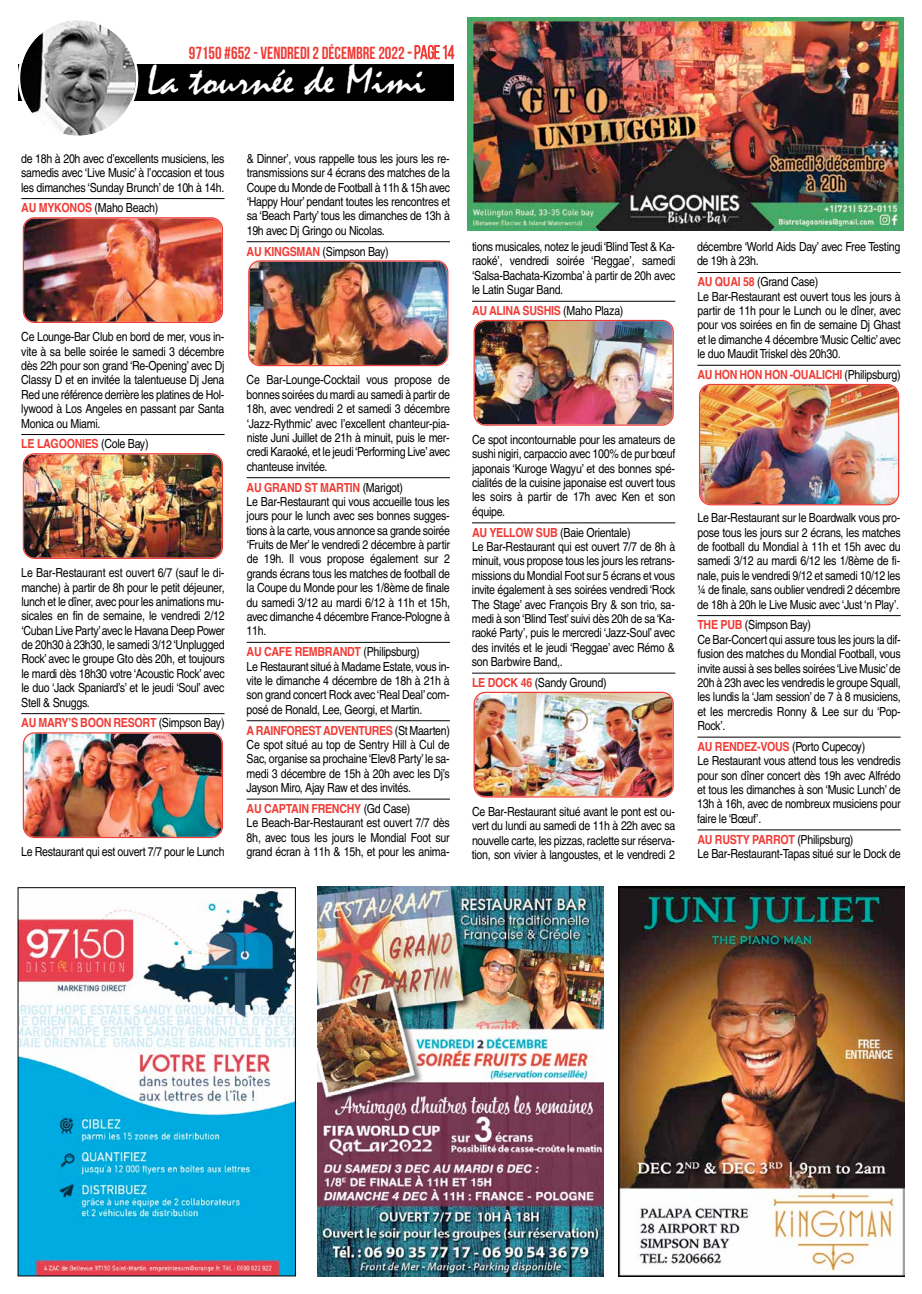
<style>
.page{position:relative;width:922px;height:1294px;background:#fff}
.page>*{position:absolute;margin:0;border:0;box-sizing:border-box;transform-origin:0 0}
.t1{font:42.25px "Mistral";color:#fff;scale:1.07 1}
.t2{font:700 17.5px "Bebas Neue";color:#f03c36;scale:.95 1}
.t3{font:12.5px/14.4px "Helvetica";letter-spacing:-.025em;color:#000;text-align:justify;scale:.85 1}
.t4{font:700 12.5px "Helvetica";letter-spacing:-.025em;color:#f03c36;scale:.85 1}
.s1{font-weight:400}
.s2{font-weight:400;font-size:18.75px}
.s3{font-weight:700;color:#f03c36}
.s4{font-weight:400;color:#000}
</style>
<div class="page">
<hr style="left:21px;top:198px;width:203px;height:1px;background:#000">
<hr style="left:21px;top:434px;width:203px;height:1px;background:#000">
<hr style="left:21px;top:713px;width:203px;height:1px;background:#000">
<hr style="left:246px;top:241px;width:204px;height:1px;background:#000">
<hr style="left:246px;top:477px;width:204px;height:1px;background:#000">
<hr style="left:246px;top:642px;width:204px;height:1px;background:#000">
<hr style="left:246px;top:720px;width:204px;height:1px;background:#000">
<hr style="left:246px;top:798px;width:204px;height:1px;background:#000">
<hr style="left:472px;top:301px;width:203px;height:1px;background:#000">
<hr style="left:472px;top:522px;width:203px;height:1px;background:#000">
<hr style="left:472px;top:672px;width:203px;height:1px;background:#000">
<hr style="left:697px;top:272px;width:203px;height:1px;background:#000">
<hr style="left:697px;top:365px;width:203px;height:1px;background:#000">
<hr style="left:697px;top:615px;width:203px;height:1px;background:#000">
<hr style="left:697px;top:736px;width:203px;height:1px;background:#000">
<hr style="left:697px;top:829px;width:203px;height:1px;background:#000">
<img style="left:23px;top:732px;width:200px;height:106px">
<img style="left:248px;top:260px;width:200px;height:106px">
<img style="left:473px;top:320px;width:200px;height:105px">
<img style="left:473px;top:691px;width:200px;height:106px">
<img style="left:699px;top:384px;width:199px;height:121px">
<img style="left:23px;top:453px;width:200px;height:106px">
<img style="left:23px;top:217px;width:200px;height:106px">
<img style="left:20px;top:890px;width:273px;height:384px">
<div style="left:18px;top:64px;width:436px;height:36px;background:#000"></div>
<svg style="left:18px;top:20px;width:120px;height:116px"></svg>
<svg style="left:408px;top:45px;width:46px;height:14px"></svg>
<img style="left:618px;top:886px;width:286px;height:390px">
<img style="left:318px;top:886px;width:285px;height:390px">
<img style="left:467px;top:18px;width:436px;height:212px">
<h2 class="t2" style="left:189px;top:43px;width:281px">97150 #652 - VENDREDI 2 décEMBRE 2022 <span class="s1">-</span><span class="s2">page14</span></h2>
<h1 class="t1" style="left:147px;top:57px;width:262px">La tournée de Mimi</h1>
<p class="t3" style="left:21px;top:151px;width:240px">de 18h à 20h avec d’excellents musiciens, les samedis avec ‘Live Music’ à l’occasion et tous les dimanches ‘Sunday Brunch’ de 10h à 14h.</p>
<p class="t3" style="left:21px;top:201px;width:163px"><span class="s3">AU MYKONOS</span> (Maho Beach)</p>
<p class="t3" style="left:246px;top:151px;width:241px">&amp; Dinner’, vous rappelle tous les jours les re&shy;transmissions sur 4 écrans des matches de la Coupe du Monde de Football à 11h &amp; 15h avec ‘Happy Hour’ pendant toutes les rencontres et sa ‘Beach Party’ tous les dimanches de 13h à 19h avec Dj Gringo ou Nicolas.</p>
<p class="t3" style="left:246px;top:244px;width:169px"><span class="s3">AU KINGSMAN</span> (Simpson Bay)</p>
<p class="t3" style="left:21px;top:329px;width:241px">Ce Lounge-Bar Club en bord de mer, vous in&shy;vite à sa belle soirée le samedi 3 décembre dès 22h pour son grand ‘Re-Opening’ avec Dj Classy D et en invitée la talentueuse Dj Jena Red une référence derrière les platines de Hol&shy;lywood à Los Angeles en passant par Santa Monica ou Miami.</p>
<p class="t4" style="left:21px;top:434px;width:151px">LE LAGOONIES <span class="s4">(Cole Bay)</span></p>
<p class="t3" style="left:21px;top:565px;width:241px">Le Bar-Restaurant est ouvert 6/7 (sauf le di&shy;manche) à partir de 8h pour le petit déjeuner, lunch et le dîner, avec pour les animations mu&shy;sicales en fin de semaine, le vendredi 2/12 ‘Cuban Live Party’avec le Havana Deep Power de 20h30 à 23h30, le samedi 3/12 ‘Unplugged Rock’ avec le groupe Gto dès 20h, et toujours le mardi dès 18h30 votre ‘Acoustic Rock’ avec le duo ‘Jack Spaniard’s’ et le jeudi ‘Soul’ avec Stell &amp; Snuggs.</p>
<p class="t4" style="left:21px;top:713px;width:240px">AU MARY’S BOON RESORT <span class="s4">(Simpson Bay)</span></p>
<p class="t3" style="left:21px;top:844px;width:241px">Le Restaurant qui est ouvert 7/7 pour le Lunch</p>
<p class="t3" style="left:246px;top:373px;width:241px">Ce Bar-Lounge-Cocktail vous propose de bonnes soirées du mardi au samedi à partir de 18h, avec vendredi 2 et samedi 3 décembre ‘Jazz-Rythmic’ avec l’excellent chanteur-pia&shy;niste Juni Juillet de 21h à minuit, puis le mer&shy;credi Karaoké, et le jeudi ‘Performing Live’avec chanteuse invitée.</p>
<p class="t3" style="left:246px;top:480px;width:241px;text-align:left"><span class="s3">AU GRAND ST MARTIN</span> (Marigot)<br>Le Bar-Restaurant qui vous accueille tous les jours pour le lunch avec ses bonnes sugges&shy;tions à la carte, vous annonce sa grande soirée ‘Fruits de Mer’ le vendredi 2 décembre à partir de 19h. Il vous propose également sur 2 grands écrans tous les matches de football de la Coupe du Monde pour les 1/8ème de finale du samedi 3/12 au mardi 6/12 à 11h et 15h, avec dimanche 4 décembre France-Pologne à 11h.</p>
<p class="t3" style="left:246px;top:644px;width:240px;text-align:left"><span class="s3">AU CAFE REMBRANDT</span> (Philipsburg)<br>Le Restaurant situé à Madame Estate, vous in&shy;vite le dimanche 4 décembre de 18h à 21h à son grand concert Rock avec ‘Real Deal’ com&shy;posé de Ronald, Lee, Georgi, et Martin.</p>
<p class="t3" style="left:246px;top:723px;width:241px"><span class="s3">A RAINFOREST ADVENTURES</span> (St Maarten)<br>Ce spot situé au top de Sentry Hill à Cul de Sac, organise sa prochaine ‘Elev8 Party’ le sa&shy;medi 3 décembre de 15h à 20h avec les Dj’s Jayson Miro, Ajay Raw et des invités.</p>
<p class="t3" style="left:246px;top:801px;width:241px;text-align:left"><span class="s3">AU CAPTAIN FRENCHY</span> (Gd Case)<br>Le Beach-Bar-Restaurant est ouvert 7/7 dès 8h, avec tous les jours le Mondial Foot sur grand écran à 11h &amp; 15h, et pour les anima-</p>
<p class="t3" style="left:472px;top:239px;width:241px">tions musicales, notez le jeudi ‘Blind Test &amp; Ka&shy;raoké’, vendredi soirée ‘Reggae’, samedi ‘Salsa-Bachata-Kizomba’ à partir de 20h avec le Latin Sugar Band.</p>
<p class="t4" style="left:472px;top:300px;width:180px">AU ALINA SUSHIS <span class="s4">(Maho Plaza)</span></p>
<p class="t3" style="left:472px;top:432px;width:241px">Ce spot incontournable pour les amateurs de sushi nigiri, carpaccio avec 100% de pur bœuf japonais ‘Kuroge Wagyu’ et des bonnes spé&shy;cialités de la cuisine japonaise est ouvert tous les soirs à partir de 17h avec Ken et son équipe.</p>
<p class="t3" style="left:471px;top:525px;width:241px;text-align:left"><span class="s3">AU YELLOW SUB</span> (Baie Orientale)<br>Le Bar-Restaurant qui est ouvert 7/7 de 8h à minuit, vous propose tous les jours les retrans&shy;missions du Mondial Foot sur 5 écrans et vous invite également à ses soirées vendredi ‘Rock The Stage’ avec François Bry &amp; son trio, sa&shy;medi à son ‘Blind Test’ suivi dès 20h de sa ‘Ka&shy;raoké Party’, puis le mercredi ‘Jazz-Soul’ avec des invités et le jeudi ‘Reggae’ avec Rémo &amp; son Barbwire Band,.</p>
<p class="t3" style="left:472px;top:675px;width:160px"><span class="s3">LE DOCK 46</span> (Sandy Ground)</p>
<p class="t3" style="left:471px;top:804px;width:241px">Ce Bar-Restaurant situé avant le pont est ou&shy;vert du lundi au samedi de 11h à 22h avec sa nouvelle carte, les pizzas, raclette sur réserva&shy;tion, son vivier à langoustes, et le vendredi 2</p>
<p class="t3" style="left:696px;top:239px;width:240px">décembre ‘World Aids Day’ avec Free Testing de 19h à 23h.</p>
<p class="t3" style="left:697px;top:275px;width:241px;text-align:left"><span class="s3">AU QUAI 58</span> (Grand Case)<br>Le Bar-Restaurant est ouvert tous les jours à partir de 11h pour le Lunch ou le dîner, avec pour vos soirées en fin de semaine Dj Ghast et le dimanche 4 décembre ‘Music Celtic’ avec le duo Maudit Triskel dès 20h30.</p>
<p class="t4" style="left:697px;top:364px;width:240px">AU HON HON HON -OUALICHI <span class="s4">(Philipsburg)</span></p>
<p class="t3" style="left:697px;top:510px;width:241px">Le Bar-Restaurant sur le Boardwalk vous pro&shy;pose tous les jours sur 2 écrans, les matches de football du Mondial à 11h et 15h avec du samedi 3/12 au mardi 6/12 les 1/8ème de fi&shy;nale, puis le vendredi 9/12 et samedi 10/12 les ¼ de finale, sans oublier vendredi 2 décembre de 18h à 20h le Live Music avec ‘Just ‘n Play’.</p>
<p class="t3" style="left:697px;top:618px;width:241px;text-align:left"><span class="s3">THE PUB</span> (Simpson Bay)<br>Ce Bar-Concert qui assure tous les jours la dif&shy;fusion des matches du Mondial Football, vous invite aussi à ses belles soirées ‘Live Music’de 20h à 23h avec les vendredis le groupe Squall, les lundis la ‘Jam session’ de 7 à 8 musiciens, et les mercredis Ronny &amp; Lee sur du ‘Pop-Rock’.</p>
<p class="t3" style="left:697px;top:739px;width:241px;text-align:left"><span class="s3">AU RENDEZ-VOUS</span> (Porto Cupecoy)<br>Le Restaurant vous attend tous les vendredis pour son dîner concert dès 19h avec Alfrédo et tous les dimanches à son ‘Music Lunch’ de 13h à 16h, avec de nombreux musiciens pour faire le ‘Bœuf’.</p>
<p class="t3" style="left:697px;top:832px;width:240px"><span class="s3">AU RUSTY PARROT</span> (Philipsburg)<br>Le Bar-Restaurant-Tapas situé sur le Dock de</p>
</div>
